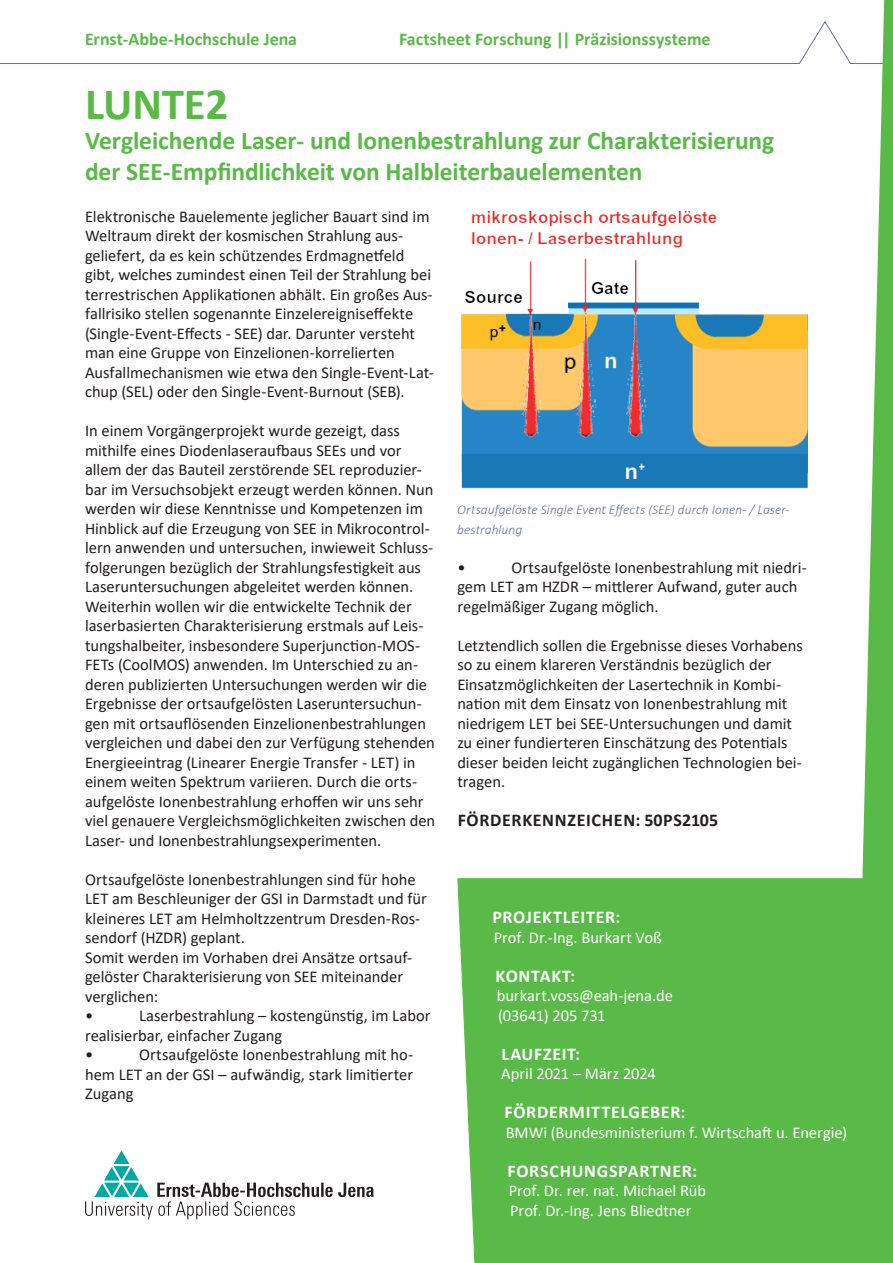
<style>
.page{position:relative;width:893px;height:1263px;background:#fff}
.page>*{position:absolute;margin:0;border:0;box-sizing:border-box;transform-origin:0 0}
.t1{font:700 45px "Calibri";letter-spacing:-.01em;color:#59ba47}
.t2{font:700 25.5px/30.6px "Calibri";letter-spacing:-.005em;color:#59ba47}
.t3{font:700 18px "Calibri";letter-spacing:.04em;color:#fff}
.t4{font:700 18px "Calibri";color:#59ba47}
.t5{font:700 18px "Calibri";letter-spacing:.035em;color:#231f20}
.t6{font:16.5px/19.5px "Calibri";letter-spacing:-.005em;color:#231f20}
.t7{font:16.5px/19.5px "Calibri";letter-spacing:-.005em;color:#fff}
.t8{font:italic 300 13.5px/19.5px "Calibri";color:#60739a}
</style>
<div class="page">
<svg style="left:0;top:21px;width:853px;height:43px"></svg>
<svg style="left:853px;top:0;width:40px;height:878px"></svg>
<div style="left:457px;top:878px;width:436px;height:385px;background:#59ba47"></div>
<svg style="left:85px;top:1150px;width:288px;height:69px"></svg>
<img style="left:461px;top:211px;width:346px;height:278px">
<p class="t4" style="left:85px;top:27px;width:214px">Ernst-Abbe-Hochschule Jena</p>
<p class="t4" style="left:399px;top:27px;width:313px">Factsheet Forschung || Präzisionssysteme</p>
<h1 class="t1" style="left:85px;top:72px;width:145px">LUNTE2</h1>
<h2 class="t2" style="left:85px;top:125px;width:691px">Vergleichende Laser- und Ionenbestrahlung zur Charakterisierung der SEE-Empfindlichkeit von Halbleiterbauelementen</h2>
<p class="t6" style="left:85px;top:206px;width:350px">Elektronische Bauelemente jeglicher Bauart sind im Weltraum direkt der kosmischen Strahlung aus&shy;geliefert, da es kein schützendes Erdmagnetfeld gibt, welches zumindest einen Teil der Strahlung bei terrestrischen Applikationen abhält. Ein großes Aus&shy;fallrisiko stellen sogenannte Einzelereigniseffekte (Single-Event-Effects - SEE) dar. Darunter versteht man eine Gruppe von Einzelionen-korrelierten Ausfallmechanismen wie etwa den Single-Event-Lat&shy;chup (SEL) oder den Single-Event-Burnout (SEB).</p>
<p class="t6" style="left:85px;top:420px;width:352px">In einem Vorgängerprojekt wurde gezeigt, dass mithilfe eines Diodenlaseraufbaus SEEs und vor allem der das Bauteil zerstörende SEL reproduzier&shy;bar im Versuchsobjekt erzeugt werden können. Nun werden wir diese Kenntnisse und Kompetenzen im Hinblick auf die Erzeugung von SEE in Mikrocontrol&shy;lern anwenden und untersuchen, inwieweit Schluss&shy;folgerungen bezüglich der Strahlungsfestigkeit aus Laseruntersuchungen abgeleitet werden können.<br>Weiterhin wollen wir die entwickelte Technik der laserbasierten Charakterisierung erstmals auf Leis&shy;tungshalbeiter, insbesondere Superjunction-MOS-FETs (CoolMOS) anwenden. Im Unterschied zu an&shy;deren publizierten Untersuchungen werden wir die Ergebnisse der ortsaufgelösten Laseruntersuchun&shy;gen mit ortsauflösenden Einzelionenbestrahlungen vergleichen und dabei den zur Verfügung stehenden Energieeintrag (Linearer Energie Transfer - LET) in einem weiten Spektrum variieren. Durch die orts&shy;aufgelöste Ionenbestrahlung erhoffen wir uns sehr viel genauere Vergleichsmöglichkeiten zwischen den Laser- und Ionenbestrahlungsexperimenten.</p>
<p class="t6" style="left:85px;top:869px;width:343px">Ortsaufgelöste Ionenbestrahlungen sind für hohe LET am Beschleuniger der GSI in Darmstadt und für kleineres LET am Helmholtzzentrum Dresden-Ros&shy;sendorf (HZDR) geplant.<br>Somit werden im Vorhaben drei Ansätze ortsauf&shy;gelöster Charakterisierung von SEE miteinander verglichen:<br>•</p>
<p class="t6" style="left:85px;top:1006px;width:347px;text-indent:54px">Laserbestrahlung – kostengünstig, im Labor realisierbar, einfacher Zugang<br>•</p>
<p class="t6" style="left:85px;top:1045px;width:330px;text-align:justify;text-indent:54px">Ortsaufgelöste Ionenbestrahlung mit ho&shy;hem LET an der GSI – aufwändig, stark limitierter Zugang</p>
<p class="t8" style="left:457px;top:500px;width:334px">Ortsaufgelöste Single Event Effects (SEE) durch Ionen- / Laser&shy;bestrahlung</p>
<p class="t6" style="left:457px;top:557px;width:351px;text-indent:54px">Ortsaufgelöste Ionenbestrahlung mit niedri&shy;gem LET am HZDR – mittlerer Aufwand, guter auch regelmäßiger Zugang möglich.</p>
<p class="t6" style="left:457px;top:635px;width:347px">Letztendlich sollen die Ergebnisse dieses Vorhabens so zu einem klareren Verständnis bezüglich der Einsatzmöglichkeiten der Lasertechnik in Kombi&shy;nation mit dem Einsatz von Ionenbestrahlung mit niedrigem LET bei SEE-Untersuchungen und damit zu einer fundierteren Einschätzung des Potentials dieser beiden leicht zugänglichen Technologien bei&shy;tragen.</p>
<p class="t5" style="left:458px;top:807px;width:262px">FÖRDERKENNZEICHEN: 50PS2105</p>
<p class="t6" style="left:457px;top:557px;width:10px">•</p>
<p class="t3" style="left:493px;top:904px;width:129px">PROJEKTLEITER:</p>
<p class="t7" style="left:494px;top:927px;width:170px">Prof. Dr.-Ing. Burkart Voß</p>
<p class="t3" style="left:496px;top:963px;width:81px">KONTAKT:</p>
<p class="t7" style="left:497px;top:985px;width:178px">burkart.voss@eah-jena.de (03641) 205 731</p>
<p class="t3" style="left:502px;top:1041px;width:80px">LAUFZEIT:</p>
<p class="t7" style="left:501px;top:1063px;width:156px">April 2021 – März 2024</p>
<p class="t3" style="left:505px;top:1099px;width:183px">FÖRDERMITTELGEBER:</p>
<p class="t7" style="left:506px;top:1122px;width:343px">BMWi (Bundesministerium f. Wirtschaft u. Energie)</p>
<p class="t3" style="left:508px;top:1158px;width:191px">FORSCHUNGSPARTNER:</p>
<p class="t7" style="left:509px;top:1180px;width:199px">Prof. Dr. rer. nat. Michael Rüb<br>Prof. Dr.-Ing. Jens Bliedtner</p>
</div>
